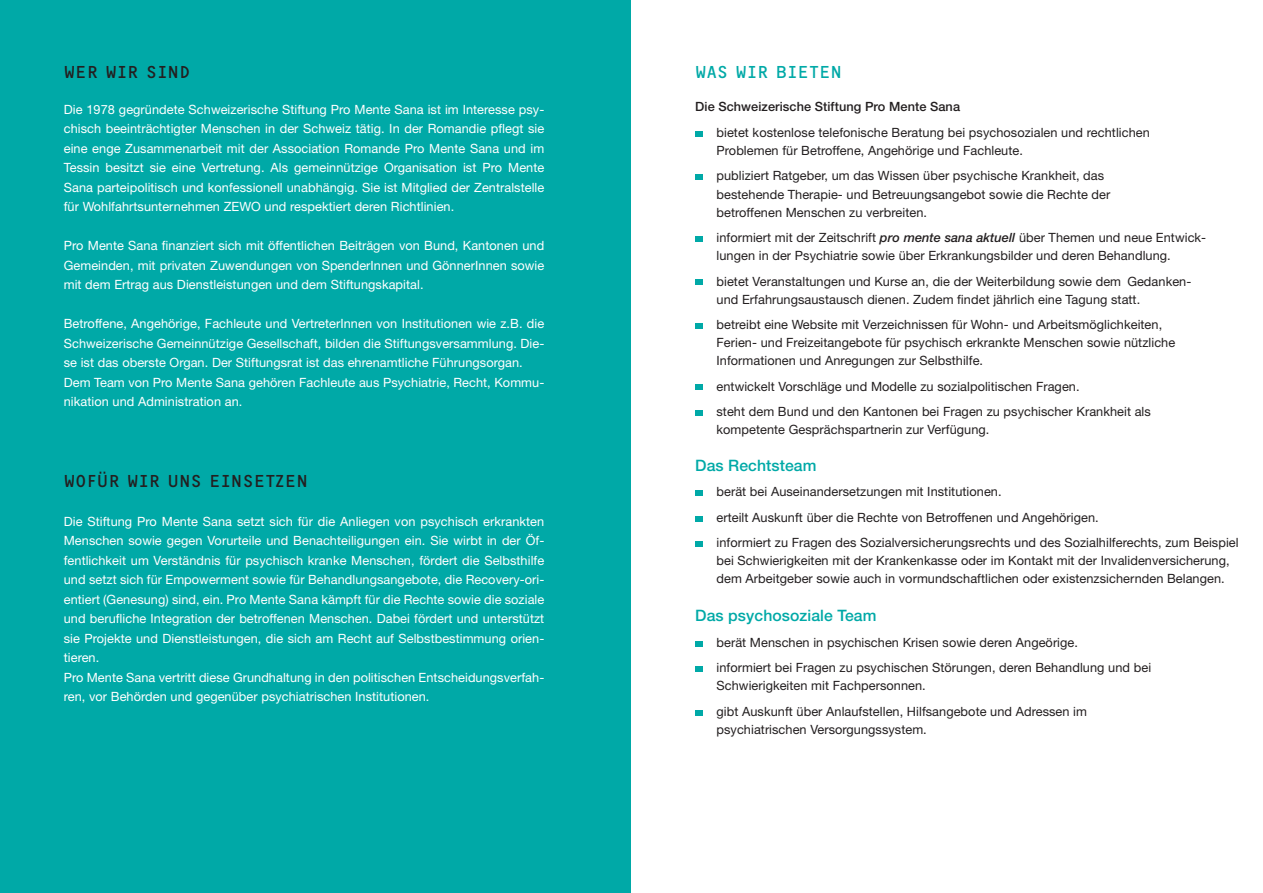
<style>
.page{position:relative;width:1263px;height:893px;background:#fff}
.page>*{position:absolute;margin:0;border:0;box-sizing:border-box;transform-origin:0 0}
.t1{font:18px "OCRF";color:#231f20}
.t2{font:18px "OCRF";color:#00a9a7}
.t3{font:500 15.75px "Helvetica Neue";letter-spacing:.005em;color:#00a9a7}
.t4{font:12.75px/19.5px "Helvetica Neue";letter-spacing:.005em;color:#fff;text-align:justify}
.t5{font:12.75px/18px "Helvetica Neue";letter-spacing:.005em;color:#231f20}
.t6{font:500 12.75px "Helvetica Neue";letter-spacing:.005em;color:#231f20}
.s1{font-weight:500;font-style:italic}
</style>
<div class="page">
<div style="left:0;top:0;width:631px;height:893px;background:#00a9a7"></div>
<div style="left:695px;top:131px;width:8px;height:6px;background:#00a9a7"></div>
<div style="left:695px;top:175px;width:8px;height:5px;background:#00a9a7"></div>
<div style="left:695px;top:236px;width:8px;height:6px;background:#00a9a7"></div>
<div style="left:695px;top:280px;width:8px;height:5px;background:#00a9a7"></div>
<div style="left:695px;top:323px;width:8px;height:6px;background:#00a9a7"></div>
<div style="left:695px;top:385px;width:8px;height:5px;background:#00a9a7"></div>
<div style="left:695px;top:410px;width:8px;height:6px;background:#00a9a7"></div>
<div style="left:695px;top:491px;width:8px;height:5px;background:#00a9a7"></div>
<div style="left:695px;top:516px;width:8px;height:6px;background:#00a9a7"></div>
<div style="left:695px;top:542px;width:8px;height:5px;background:#00a9a7"></div>
<div style="left:695px;top:641px;width:8px;height:5px;background:#00a9a7"></div>
<div style="left:695px;top:666px;width:8px;height:6px;background:#00a9a7"></div>
<div style="left:695px;top:710px;width:8px;height:5px;background:#00a9a7"></div>
<h1 class="t1" style="left:64px;top:61px;width:128px">WER WIR SIND</h1>
<p class="t4" style="left:64px;top:99px;width:482px">Die 1978 gegründete Schweizerische Stiftung Pro Mente Sana ist im Interesse psy&shy;chisch beeinträchtigter Menschen in der Schweiz tätig. In der Romandie pflegt sie eine enge Zusammenarbeit mit der Association Romande Pro Mente Sana und im Tessin besitzt sie eine Vertretung. Als gemeinnützige Organisation ist Pro Mente Sana parteipolitisch und konfessionell unabhängig. Sie ist Mitglied der Zentralstelle für Wohlfahrtsunternehmen ZEWO und respektiert deren Richtlinien.</p>
<p class="t4" style="left:64px;top:236px;width:482px">Pro Mente Sana finanziert sich mit öffentlichen Beiträgen von Bund, Kantonen und Gemeinden, mit privaten Zuwendungen von SpenderInnen und GönnerInnen sowie mit dem Ertrag aus Dienstleistungen und dem Stiftungskapital.</p>
<p class="t4" style="left:64px;top:314px;width:482px;text-align:left">Betroffene, Angehörige, Fachleute und VertreterInnen von Institutionen wie z.B. die Schweizerische Gemeinnützige Gesellschaft, bilden die Stiftungsversammlung. Die&shy;se ist das oberste Organ. Der Stiftungsrat ist das ehrenamtliche Führungsorgan.<br>Dem Team von Pro Mente Sana gehören Fachleute aus Psychiatrie, Recht, Kommu&shy;nikation und Administration an.</p>
<h1 class="t1" style="left:64px;top:469px;width:246px">WOFÜR WIR UNS EINSETZEN</h1>
<p class="t4" style="left:64px;top:511px;width:482px;text-align:left">Die Stiftung Pro Mente Sana setzt sich für die Anliegen von psychisch erkrankten Menschen sowie gegen Vorurteile und Benachteiligungen ein. Sie wirbt in der Öf&shy;fentlichkeit um Verständnis für psychisch kranke Menschen, fördert die Selbsthilfe und setzt sich für Empowerment sowie für Behandlungsangebote, die Recovery-ori&shy;entiert (Genesung) sind, ein. Pro Mente Sana kämpft für die Rechte sowie die soziale und berufliche Integration der betroffenen Menschen. Dabei fördert und unterstützt sie Projekte und Dienstleistungen, die sich am Recht auf Selbstbestimmung orien&shy;tieren.<br>Pro Mente Sana vertritt diese Grundhaltung in den politischen Entscheidungsverfah&shy;ren, vor Behörden und gegenüber psychiatrischen Institutionen.</p>
<h1 class="t2" style="left:695px;top:61px;width:148px">WAS WIR BIETEN</h1>
<p class="t6" style="left:695px;top:99px;width:266px">Die Schweizerische Stiftung Pro Mente Sana</p>
<p class="t5" style="left:716px;top:123px;width:435px">bietet kostenlose telefonische Beratung bei psychosozialen und rechtlichen<br>Problemen für Betroffene, Angehörige und Fachleute.</p>
<p class="t5" style="left:716px;top:167px;width:395px">publiziert Ratgeber, um das Wissen über psychische Krankheit, das bestehende Therapie- und Betreuungsangebot sowie die Rechte der betroffenen Menschen zu verbreiten.</p>
<p class="t5" style="left:716px;top:228px;width:490px">informiert mit der Zeitschrift <span class="s1">pro mente sana aktuell</span> über Themen und neue Entwick&shy;lungen in der Psychiatrie sowie über Erkrankungsbilder und deren Behandlung.</p>
<p class="t5" style="left:716px;top:272px;width:475px">bietet Veranstaltungen und Kurse an, die der Weiterbildung sowie dem Gedanken&shy;und Erfahrungsaustausch dienen. Zudem findet jährlich eine Tagung statt.</p>
<p class="t5" style="left:716px;top:315px;width:460px">betreibt eine Website mit Verzeichnissen für Wohn- und Arbeitsmöglichkeiten,<br>Ferien- und Freizeitangebote für psychisch erkrankte Menschen sowie nützliche<br>Informationen und Anregungen zur Selbsthilfe.</p>
<p class="t5" style="left:716px;top:373px;width:436px;line-height:25.5px">entwickelt Vorschläge und Modelle zu sozialpolitischen Fragen.<br>steht dem Bund und den Kantonen bei Fragen zu psychischer Krankheit als</p>
<p class="t5" style="left:716px;top:420px;width:274px">kompetente Gesprächspartnerin zur Verfügung.</p>
<p class="t3" style="left:695px;top:456px;width:123px">Das Rechtsteam</p>
<p class="t5" style="left:716px;top:479px;width:524px;line-height:25.5px">berät bei Auseinandersetzungen mit Institutionen.<br>erteilt Auskunft über die Rechte von Betroffenen und Angehörigen.<br>informiert zu Fragen des Sozialversicherungsrechts und des Sozialhilferechts, zum Beispiel</p>
<p class="t5" style="left:716px;top:552px;width:515px">bei Schwierigkeiten mit der Krankenkasse oder im Kontakt mit der Invalidenversicherung, dem Arbeitgeber sowie auch in vormundschaftlichen oder existenzsichernden Belangen.</p>
<p class="t3" style="left:695px;top:606px;width:183px">Das psychosoziale Team</p>
<p class="t5" style="left:716px;top:629px;width:436px;line-height:25.5px">berät Menschen in psychischen Krisen sowie deren Angeörige.<br>informiert bei Fragen zu psychischen Störungen, deren Behandlung und bei</p>
<p class="t5" style="left:716px;top:673px;width:372px;line-height:25.5px">Schwierigkeiten mit Fachpersonnen.<br>gibt Auskunft über Anlaufstellen, Hilfsangebote und Adressen im</p>
<p class="t5" style="left:716px;top:720px;width:212px">psychiatrischen Versorgungssystem.</p>
</div>
